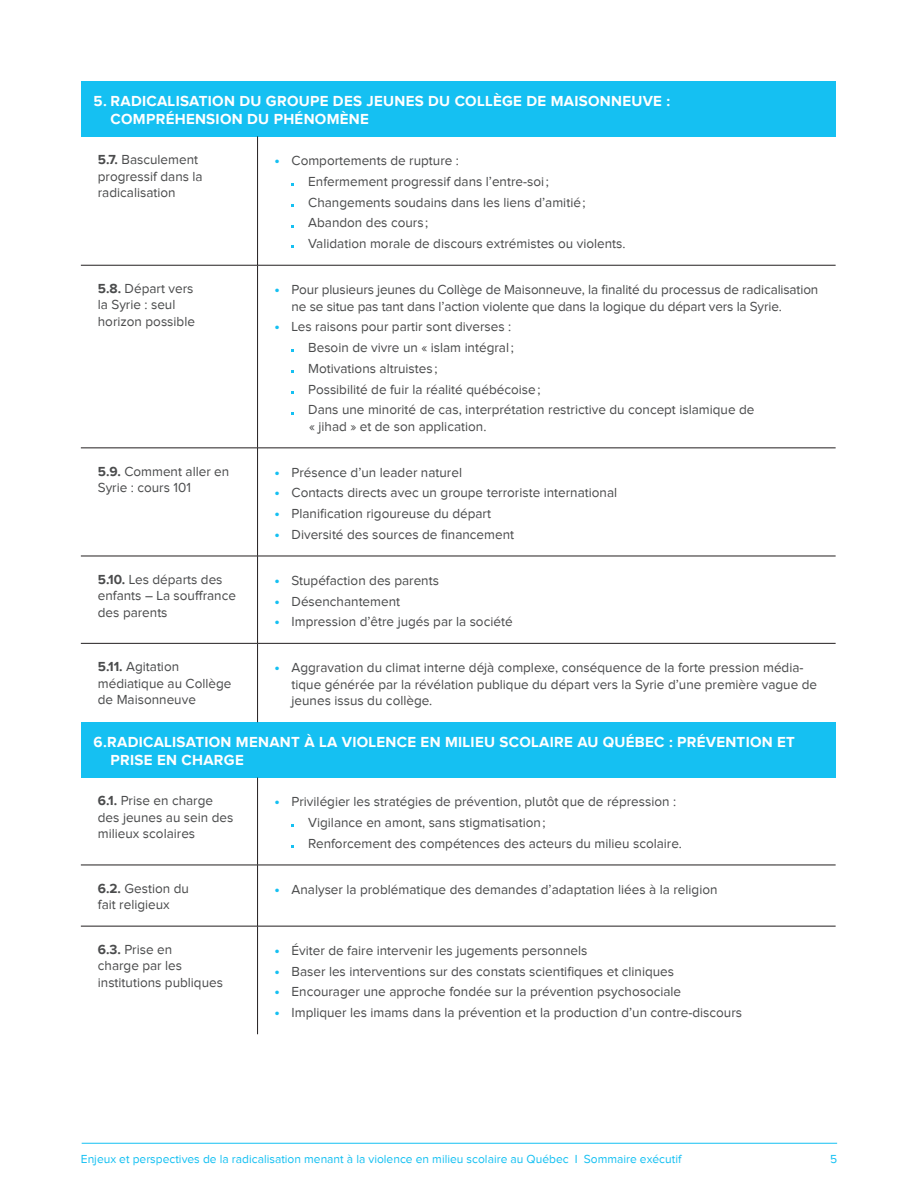
<style>
.page{position:relative;width:918px;height:1188px;background:#fff}
.page>*{position:absolute;margin:0;border:0;box-sizing:border-box;transform-origin:0 0}
.TITRE{font:700 15px/18px "Proxima Nova";letter-spacing:.02em;color:#fff}
.TEXTE_2{font:13.5px/16.5px "Proxima Nova";color:#4b4c4d}
.CHAP_2{font:13.5px/16.5px "Proxima Nova";color:#4b4c4d}
.t1{font:12px "Proxima Nova";color:#15c0f2}
.s1{font-weight:700}
.s2{font-weight:700;font-size:15px;color:#15c0f2}
</style>
<div class="page">
<hr style="left:82px;top:1143px;width:755px;height:1px;background:#15c0f2">
<div style="left:81px;top:81px;width:755px;height:55px;background:#15c0f2"></div>
<div style="left:81px;top:722px;width:755px;height:56px;background:#15c0f2"></div>
<hr style="left:81px;top:448px;width:177px;height:1px;background:#231f20">
<hr style="left:258px;top:448px;width:578px;height:1px;background:#231f20">
<hr style="left:81px;top:556px;width:177px;height:1px;background:#231f20">
<hr style="left:258px;top:556px;width:578px;height:1px;background:#231f20">
<hr style="left:81px;top:643px;width:177px;height:1px;background:#231f20">
<hr style="left:258px;top:643px;width:578px;height:1px;background:#231f20">
<hr style="left:81px;top:865px;width:177px;height:1px;background:#231f20">
<hr style="left:258px;top:865px;width:578px;height:1px;background:#231f20">
<hr style="left:81px;top:926px;width:177px;height:1px;background:#231f20">
<hr style="left:258px;top:926px;width:578px;height:1px;background:#231f20">
<hr style="left:257px;top:265px;width:1px;height:183px;background:#231f20">
<hr style="left:257px;top:448px;width:1px;height:108px;background:#231f20">
<hr style="left:257px;top:556px;width:1px;height:87px;background:#231f20">
<hr style="left:257px;top:644px;width:1px;height:78px;background:#231f20">
<hr style="left:257px;top:136px;width:1px;height:129px;background:#231f20">
<hr style="left:257px;top:778px;width:1px;height:87px;background:#231f20">
<hr style="left:257px;top:865px;width:1px;height:61px;background:#231f20">
<hr style="left:257px;top:926px;width:1px;height:108px;background:#231f20">
<hr style="left:81px;top:265px;width:177px;height:1px;background:#231f20">
<hr style="left:258px;top:265px;width:578px;height:1px;background:#231f20">
<p class="TITRE" style="left:111px;top:91px;width:561px;text-indent:-17px">5. RADICALISATION DU GROUPE DES JEUNES DU COLLÈGE DE MAISONNEUVE :<br>COMPRÉHENSION DU PHÉNOMÈNE</p>
<p class="CHAP_2" style="left:98px;top:151px;width:106px"><span class="s1">5.7.</span> Basculement progressif dans la radicalisation</p>
<p class="TEXTE_2" style="left:275px;top:152px;width:186px"><span class="s2">•</span> Comportements de rupture :</p>
<p class="TEXTE_2" style="left:308px;top:173px;width:242px">Enfermement progressif dans l’entre-soi ;</p>
<p class="TEXTE_2" style="left:308px;top:194px;width:279px">Changements soudains dans les liens d’amitié;</p>
<p class="TEXTE_2" style="left:308px;top:215px;width:122px">Abandon des cours ;</p>
<p class="TEXTE_2" style="left:308px;top:235px;width:319px">Validation morale de discours extrémistes ou violents.</p>
<p class="CHAP_2" style="left:98px;top:280px;width:99px"><span class="s1">5.8.</span> Départ vers la Syrie : seul horizon possible</p>
<p class="TEXTE_2" style="left:292px;top:281px;width:528px;text-indent:-17px"><span class="s2">•</span> Pour plusieurs jeunes du Collège de Maisonneuve, la finalité du processus de radicalisation ne se situe pas tant dans l’action violente que dans la logique du départ vers la Syrie.</p>
<p class="TEXTE_2" style="left:275px;top:318px;width:238px"><span class="s2">•</span> Les raisons pour partir sont diverses :</p>
<p class="TEXTE_2" style="left:308px;top:339px;width:207px">Besoin de vivre un « islam intégral ;</p>
<p class="TEXTE_2" style="left:308px;top:360px;width:131px">Motivations altruistes ;</p>
<p class="TEXTE_2" style="left:308px;top:381px;width:234px">Possibilité de fuir la réalité québécoise;</p>
<p class="TEXTE_2" style="left:308px;top:401px;width:448px">Dans une minorité de cas, interprétation restrictive du concept islamique de « jihad » et de son application.</p>
<p class="CHAP_2" style="left:98px;top:463px;width:133px"><span class="s1">5.9.</span> Comment aller en<br>Syrie : cours 101</p>
<p class="TEXTE_2" style="left:275px;top:464px;width:189px"><span class="s2">•</span> Présence d’un leader naturel</p>
<p class="TEXTE_2" style="left:275px;top:485px;width:344px"><span class="s2">•</span> Contacts directs avec un groupe terroriste international</p>
<p class="TEXTE_2" style="left:275px;top:505px;width:218px"><span class="s2">•</span> Planification rigoureuse du départ</p>
<p class="TEXTE_2" style="left:275px;top:526px;width:241px"><span class="s2">•</span> Diversité des sources de financement</p>
<p class="CHAP_2" style="left:98px;top:571px;width:140px"><span class="s1">5.10.</span> Les départs des enfants – La souffrance des parents</p>
<p class="TEXTE_2" style="left:275px;top:572px;width:166px"><span class="s2">•</span> Stupéfaction des parents</p>
<p class="TEXTE_2" style="left:275px;top:593px;width:127px"><span class="s2">•</span> Désenchantement</p>
<p class="TEXTE_2" style="left:275px;top:613px;width:240px"><span class="s2">•</span> Impression d’être jugés par la société</p>
<p class="CHAP_2" style="left:98px;top:658px;width:135px"><span class="s1">5.11.</span> Agitation médiatique au Collège de Maisonneuve</p>
<p class="TEXTE_2" style="left:292px;top:659px;width:527px;text-indent:-17px"><span class="s2">•</span> Aggravation du climat interne déjà complexe, conséquence de la forte pression média&shy;tique générée par la révélation publique du départ vers la Syrie d’une première vague de jeunes issus du collège.</p>
<p class="TITRE" style="left:111px;top:733px;width:686px;text-indent:-17px">6.RADICALISATION MENANT À LA VIOLENCE EN MILIEU SCOLAIRE AU QUÉBEC : PRÉVENTION ET<br>PRISE EN CHARGE</p>
<p class="CHAP_2" style="left:98px;top:792px;width:137px"><span class="s1">6.1.</span> Prise en charge des jeunes au sein des milieux scolaires</p>
<p class="TEXTE_2" style="left:275px;top:794px;width:403px"><span class="s2">•</span> Privilégier les stratégies de prévention, plutôt que de répression :</p>
<p class="TEXTE_2" style="left:308px;top:814px;width:239px">Vigilance en amont, sans stigmatisation;</p>
<p class="TEXTE_2" style="left:308px;top:835px;width:375px">Renforcement des compétences des acteurs du milieu scolaire.</p>
<p class="CHAP_2" style="left:98px;top:880px;width:93px"><span class="s1">6.2.</span> Gestion du fait religieux</p>
<p class="TEXTE_2" style="left:275px;top:881px;width:444px"><span class="s2">•</span> Analyser la problématique des demandes d’adaptation liées à la religion</p>
<p class="CHAP_2" style="left:98px;top:941px;width:127px"><span class="s1">6.3.</span> Prise en<br>charge par les institutions publiques</p>
<p class="TEXTE_2" style="left:275px;top:942px;width:314px"><span class="s2">•</span> Éviter de faire intervenir les jugements personnels</p>
<p class="TEXTE_2" style="left:275px;top:963px;width:401px"><span class="s2">•</span> Baser les interventions sur des constats scientifiques et cliniques</p>
<p class="TEXTE_2" style="left:275px;top:984px;width:408px"><span class="s2">•</span> Encourager une approche fondée sur la prévention psychosociale</p>
<p class="TEXTE_2" style="left:275px;top:1004px;width:469px"><span class="s2">•</span> Impliquer les imams dans la prévention et la production d’un contre-discours</p>
<p class="t1" style="left:81px;top:1152px;width:602px">Enjeux et perspectives de la radicalisation menant à la violence en milieu scolaire au Québec I Sommaire exécutif</p>
<p class="t1" style="left:830px;top:1152px;width:9px">5</p>
</div>
